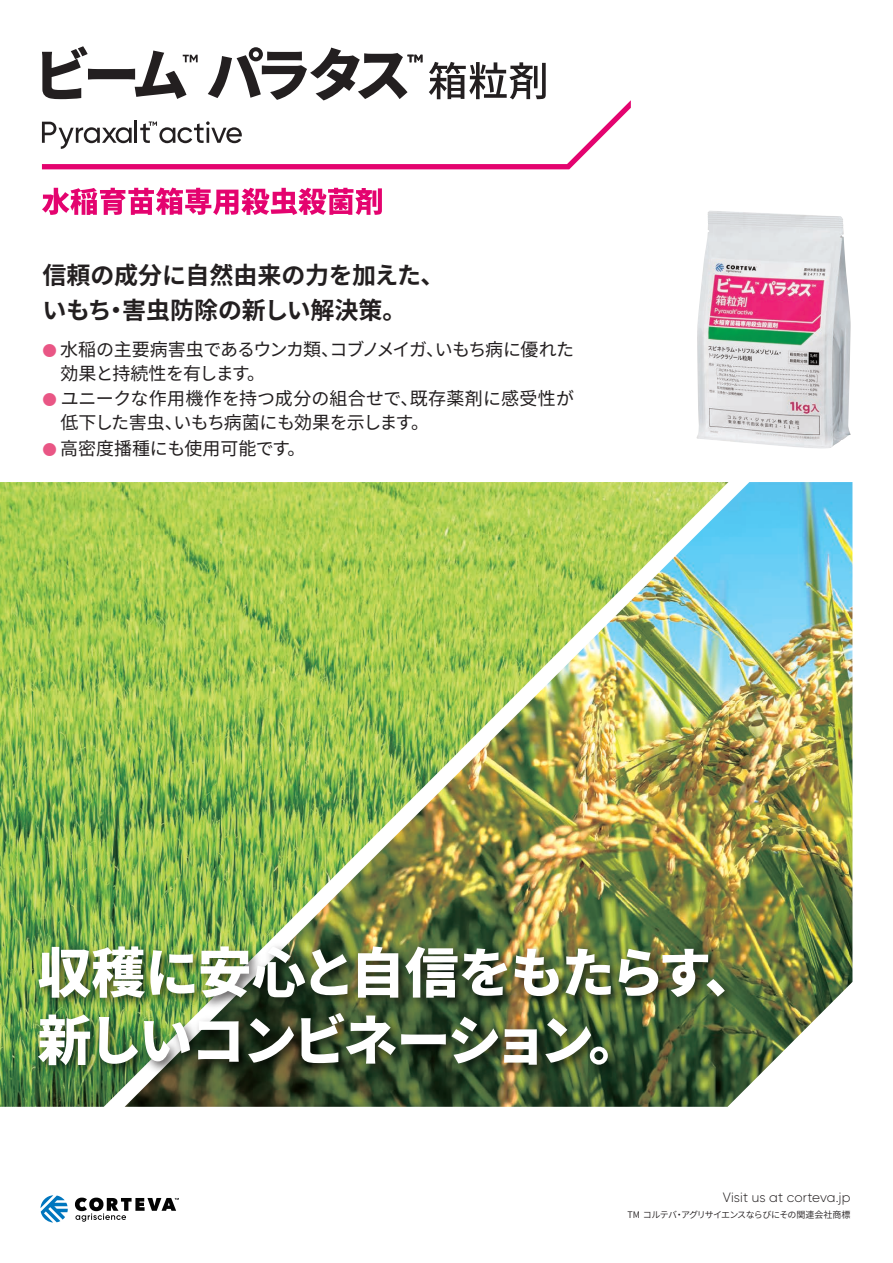
<style>
.page{position:relative;width:893px;height:1263px;background:#fff}
.page>*{position:absolute;margin:0;border:0;box-sizing:border-box;transform-origin:0 0}
.t1{font:900 54px/67.5px "Noto Sans CJ Kjp";letter-spacing:-.055em;color:#fff}
.t2{font:700 24px/34.5px "Noto Sans CJ Kjp";letter-spacing:-.005em;color:#231f20}
.t3{font:18px/24px "Noto Sans CJ Kjp";letter-spacing:-.015em;color:#231f20}
.t4{font:18px/24px "Noto Sans CJ Kjp";letter-spacing:-.045em;color:#231f20}
.t5{font:300 13.5px "Gilroy";letter-spacing:.005em;color:#231f20}
.t6{font:600 9px "Noto Sans CJ Kjp";letter-spacing:-.06em;color:#231f20}
.s1{font-size:14.4px;color:#e95685}
</style>
<div class="page">
<svg style="left:40px;top:1195px;width:28px;height:27px"></svg>
<svg style="left:75px;top:1197px;width:104px;height:25px"></svg>
<img style="left:696px;top:211px;width:155px;height:238px">
<img style="left:728px;top:482px;width:124px;height:604px">
<img style="left:0;top:482px;width:728px;height:625px">
<img style="left:29px;top:936px;width:720px;height:171px">
<svg style="left:42px;top:187px;width:340px;height:28px"></svg>
<svg style="left:42px;top:46px;width:589px;height:123px"></svg>
<h2 class="t2" style="left:42px;top:258px;width:404px">信頼の成分に自然由来の力を加えた、いもち・害虫防除の新しい解決策。</h2>
<p class="t4" style="left:61px;top:338px;width:515px;text-indent:-18px"><span class="s1">●</span> 水稲の主要病害虫であるウンカ類、コブノメイガ、いもち病に優れた効果と持続性を有します。</p>
<p class="t3" style="left:61px;top:387px;width:515px;text-indent:-18px"><span class="s1">●</span> ユニークな作用機作を持つ成分の組合せで、既存薬剤に感受性が低下した害虫、いもち病菌にも効果を示します。</p>
<p class="t3" style="left:43px;top:437px;width:265px"><span class="s1">●</span> 高密度播種にも使用可能です。</p>
<h1 class="t1" style="left:38px;top:940px;width:723px">収穫に安心と自信をもたらす、新しいコンビネーション。</h1>
<p class="t5" style="left:723px;top:1189px;width:129px">Visit us at corteva.jp</p>
<p class="t6" style="left:627px;top:1210px;width:225px">TM コルテバ・アグリサイエンスならびにその関連会社商標</p>
</div>
